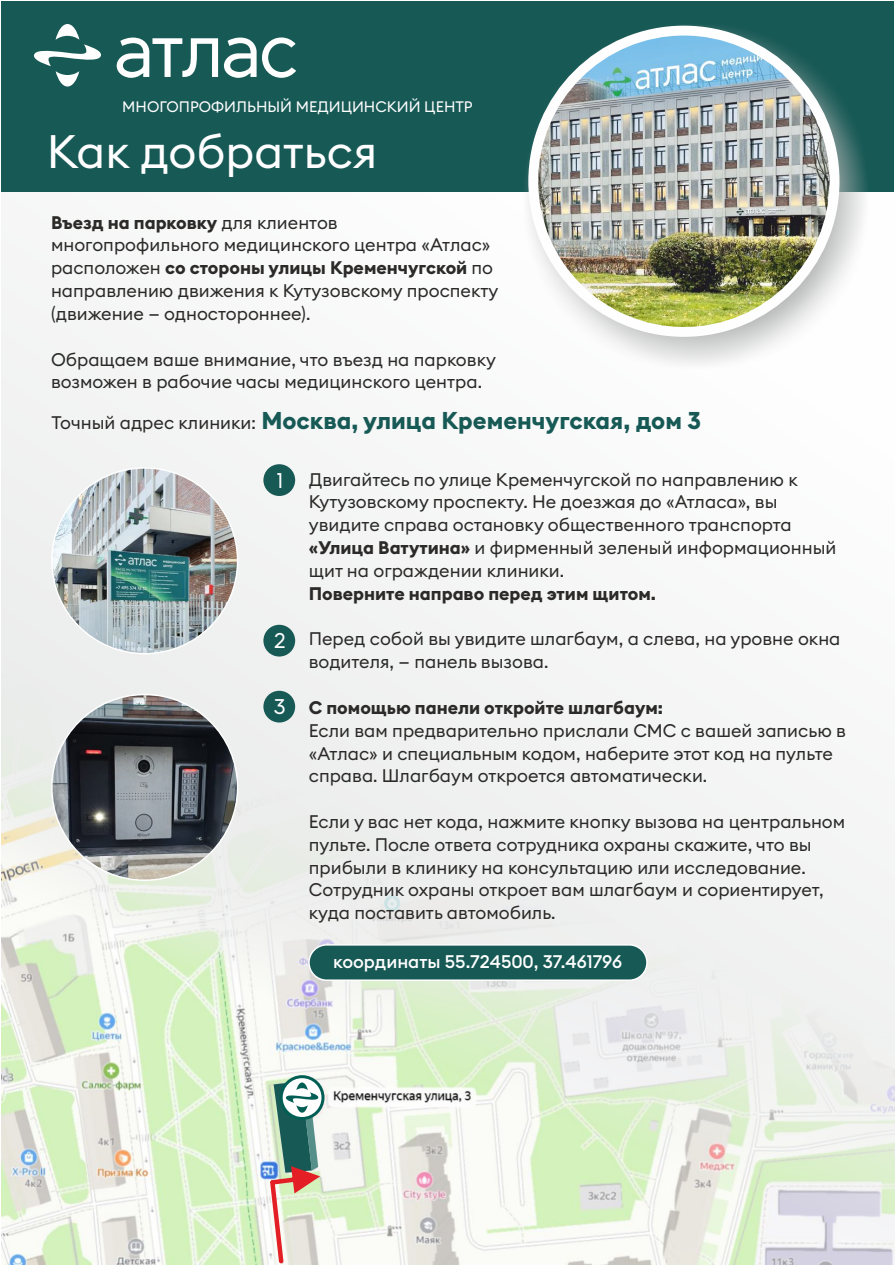
<style>
.page{position:relative;width:896px;height:1266px;background:#fff}
.page>*{position:absolute;margin:0;border:0;box-sizing:border-box;transform-origin:0 0}
.t1{font:46.35px "Euclid Square";color:#fefefe}
.t2{font:700 24px "Euclid Square";color:#175955}
.t3{font:21px "Euclid Square";color:#fefefe}
.t4{font:18px/22.8px "Euclid Square";color:#2b2a29}
.t5{font:700 18px "Euclid Square";color:#2b2a29}
.t6{font:500 18px "Euclid Square";color:#fefefe}
.t7{font:15px "Euclid Square";color:#fefefe}
.s1{font-weight:700}
.s2{font-weight:400;font-size:18px;color:#2b2a29}
</style>
<div class="page">
<div style="left:2px;top:2px;width:892px;height:1262px;background:#f7f8f8"></div>
<div style="left:2px;top:2px;width:892px;height:190px;background:#175955"></div>
<img style="left:2px;top:622px;width:892px;height:642px">
<div style="left:522px;top:23px;width:346px;height:347px;background:#b2b3b3;opacity:.98"></div>
<div style="left:528px;top:26px;width:311px;height:311px;background:#fefefe;border-radius:50%"></div>
<img style="left:538px;top:36px;width:292px;height:291px;border-radius:50%">
<svg style="left:117px;top:38px;width:101px;height:40px"></svg>
<svg style="left:224px;top:37px;width:72px;height:41px"></svg>
<svg style="left:34px;top:24px;width:67px;height:63px"></svg>
<div style="left:263px;top:464px;width:32px;height:32px;background:#175955;border-radius:50%"></div>
<div style="left:308px;top:944px;width:340px;height:37px;background:#175955;border:2px solid #fefefe;border-radius:18px"></div>
<div style="left:263px;top:625px;width:32px;height:31px;background:#175955;border-radius:50%"></div>
<div style="left:263px;top:691px;width:32px;height:31px;background:#175955;border-radius:50%"></div>
<img style="left:52px;top:694px;width:186px;height:186px;border-radius:50%">
<img style="left:52px;top:468px;width:186px;height:186px;border-radius:50%">
<svg style="left:280px;top:1075px;width:44px;height:45px"></svg>
<svg style="left:270px;top:1082px;width:50px;height:181px"></svg>
<p class="t7" style="left:122px;top:101px;width:352px">МНОГОПРОФИЛЬНЫЙ МЕДИЦИНСКИЙ ЦЕНТР</p>
<h1 class="t1" style="left:47px;top:135px;width:332px">Как добраться</h1>
<p class="t4" style="left:51px;top:213px;width:449px"><span class="s1">Въезд на парковку</span> для клиентов многопрофильного медицинского центра «Атлас» расположен <span class="s1">со стороны улицы Кременчугской</span> по направлению движения к Кутузовскому проспекту (движение — одностороннее).</p>
<p class="t4" style="left:51px;top:350px;width:446px">Обращаем ваше внимание, что въезд на парковку возможен в рабочие часы медицинского центра.</p>
<h2 class="t2" style="left:52px;top:411px;width:651px"><span class="s2">Точный адрес клиники:</span> Москва, улица Кременчугская, дом 3</h2>
<p class="t3" style="left:277px;top:472px;width:8px">1</p>
<p class="t3" style="left:274px;top:633px;width:13px">2</p>
<p class="t3" style="left:274px;top:699px;width:13px">3</p>
<p class="t4" style="left:309px;top:470px;width:529px">Двигайтесь по улице Кременчугской по направлению к Кутузовскому проспекту. Не доезжая до «Атласа», вы увидите справа остановку общественного транспорта <span class="s1">«Улица Ватутина»</span> и фирменный зеленый информационный щит на ограждении клиники.</p>
<p class="t5" style="left:309px;top:586px;width:349px">Поверните направо перед этим щитом.</p>
<p class="t4" style="left:309px;top:630px;width:533px">Перед собой вы увидите шлагбаум, а слева, на уровне окна водителя, — панель вызова.</p>
<p class="t5" style="left:309px;top:701px;width:356px">С помощью панели откройте шлагбаум:</p>
<p class="t4" style="left:309px;top:721px;width:539px">Если вам предварительно прислали СМС с вашей записью в «Атлас» и специальным кодом, наберите этот код на пульте справа. Шлагбаум откроется автоматически.</p>
<p class="t4" style="left:309px;top:812px;width:538px">Если у вас нет кода, нажмите кнопку вызова на центральном пульте. После ответа сотрудника охраны скажите, что вы прибыли в клинику на консультацию или исследование.<br>Сотрудник охраны откроет вам шлагбаум и сориентирует, куда поставить автомобиль.</p>
<p class="t6" style="left:333px;top:954px;width:290px">координаты 55.724500, 37.461796</p>
</div>
